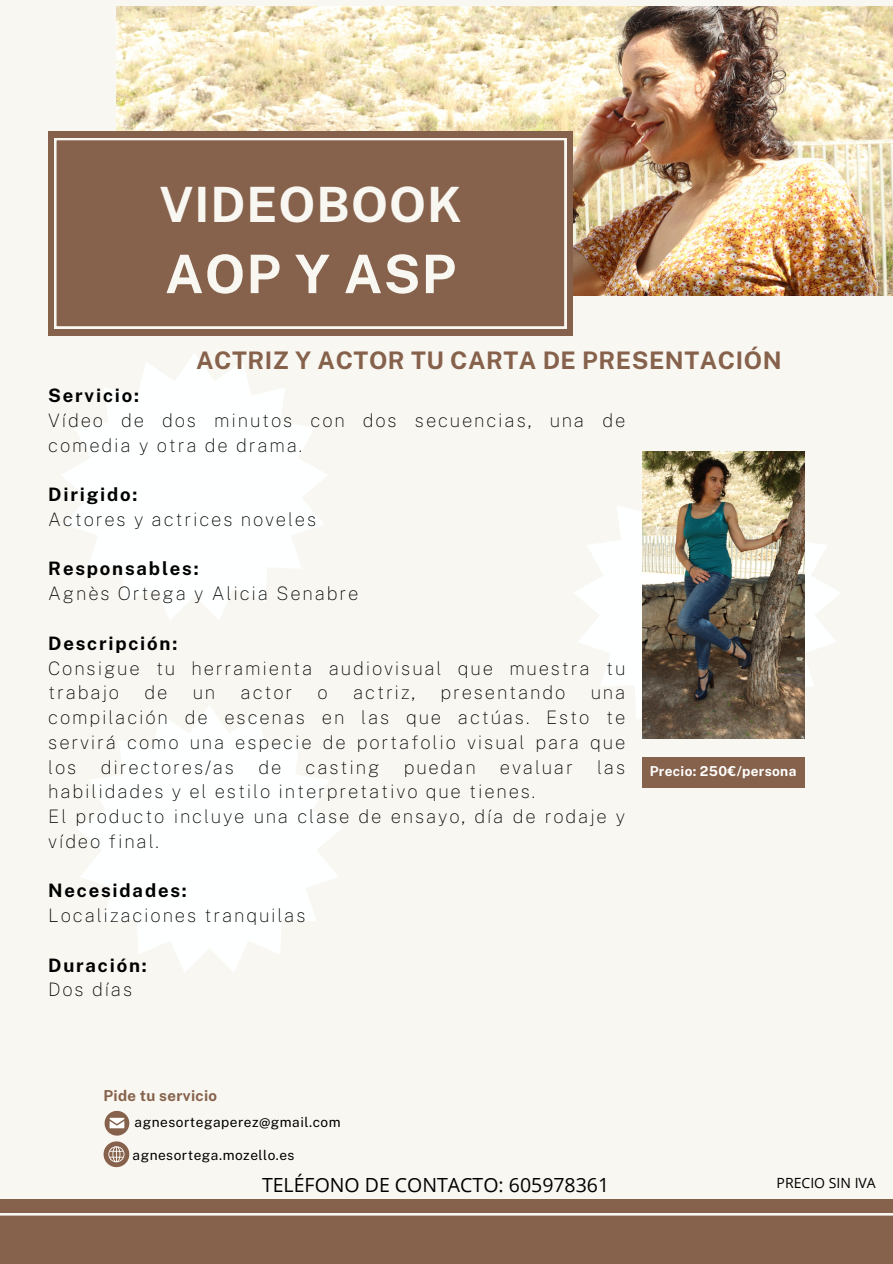
<style>
.page{position:relative;width:893px;height:1264px;background:#fff}
.page>*{position:absolute;margin:0;border:0;box-sizing:border-box;transform-origin:0 0}
.t1{font:700 53.1px "Public Sans";letter-spacing:.02em;color:#f8f7f2}
.t2{font:700 48.6px "Public Sans";letter-spacing:.02em;color:#f8f7f2}
.t3{font:700 24.15px "Public Sans";letter-spacing:.02em;color:#86614b}
.t4{font:19.5px "Open Sans";color:#000}
.t5{font:100 18.45px/24.8px "Public Sans";letter-spacing:.1em;color:#000}
.t6{font:700 18.45px/24.8px "Public Sans";letter-spacing:.1em;color:#000}
.t7{font:700 15px "Public Sans";letter-spacing:.02em;color:#86614b}
.t8{font:14.1px "Open Sans";color:#000}
.t9{font:13.65px "Public Sans";letter-spacing:.035em;color:#000}
.t10{font:700 13.65px "Public Sans";letter-spacing:.02em;color:#fff}
.s1{font-weight:700}
.s2{font-weight:100}
</style>
<div class="page">
<div style="left:0;top:0;width:892px;height:1263px;background:#f8f7f2"></div>
<svg style="left:574px;top:470px;width:266px;height:268px"></svg>
<img style="left:642px;top:451px;width:162px;height:287px">
<svg style="left:62px;top:353px;width:265px;height:266px;fill:#feffff"></svg>
<div style="left:642px;top:757px;width:162px;height:30px;background:#86614b"></div>
<img style="left:117px;top:6px;width:775px;height:289px">
<div style="left:48px;top:131px;width:524px;height:205px;background:#86614b"></div>
<svg style="left:54px;top:138px;width:512px;height:190px"></svg>
<svg style="left:76px;top:706px;width:267px;height:266px;fill:#feffff"></svg>
<div style="left:0;top:1199px;width:892px;height:64px;background:#86614b"></div>
<svg style="left:0;top:1213px;width:892px;height:3px;background:#e9e3dc"></svg>
<svg style="left:105px;top:1110px;width:24px;height:25px"></svg>
<svg style="left:104px;top:1141px;width:25px;height:26px"></svg>
<h6 class="t2" style="left:159px;top:176px;width:304px">VIDEOBOOK</h6>
<h6 class="t1" style="left:165px;top:243px;width:293px">AOP Y ASP</h6>
<p class="t3" style="left:196px;top:346px;width:587px">ACTRIZ Y ACTOR TU CARTA DE PRESENTACIÓN</p>
<h4 class="t5" style="left:48px;top:383px;width:578px"><span class="s1">Servicio:<br></span>Vídeo de dos minutos con dos secuencias, una de comedia y otra de drama.</h4>
<h4 class="t5" style="left:48px;top:482px;width:269px"><span class="s1">Dirigido:<br></span>Actores y actrices noveles</h4>
<h4 class="t5" style="left:48px;top:556px;width:311px"><span class="s1">Responsables:<br></span>Agnès Ortega y Alicia Senabre</h4>
<h4 class="t5" style="left:48px;top:630px;width:578px"><span class="s1">Descripción:<br></span>Consigue tu herramienta audiovisual que muestra tu trabajo</h4>
<h4 class="t5" style="left:144px;top:680px;width:24px">de</h4>
<h4 class="t5" style="left:193px;top:680px;width:24px">un</h4>
<h4 class="t5" style="left:240px;top:680px;width:53px">actor</h4>
<h4 class="t5" style="left:317px;top:680px;width:12px">o</h4>
<h4 class="t5" style="left:353px;top:680px;width:63px">actriz,</h4>
<h4 class="t5" style="left:440px;top:680px;width:126px">presentando</h4>
<h4 class="t5" style="left:48px;top:680px;width:578px;text-align:justify;text-indent:542px">una compilación de escenas en las que actúas. Esto te servirá como una especie de portafolio visual para que los</h4>
<h4 class="t5" style="left:101px;top:754px;width:135px">directores/as</h4>
<h4 class="t5" style="left:258px;top:754px;width:24px">de</h4>
<h4 class="t5" style="left:305px;top:754px;width:75px">casting</h4>
<h4 class="t5" style="left:403px;top:754px;width:73px">puedan</h4>
<h4 class="t5" style="left:500px;top:754px;width:74px">evaluar</h4>
<h4 class="t5" style="left:597px;top:754px;width:30px">las</h4>
<h4 class="t5" style="left:48px;top:779px;width:578px">habilidades y el estilo interpretativo que tienes.<br>El producto incluye una clase de ensayo, día de rodaje y vídeo final.</h4>
<h4 class="t5" style="left:48px;top:878px;width:259px"><span class="s1">Necesidades:<br></span>Localizaciones tranquilas</h4>
<h4 class="t6" style="left:48px;top:952px;width:100px">Duración:<br><span class="s2">Dos días</span></h4>
<h1 class="t10" style="left:649px;top:763px;width:148px">Precio: 250€/persona</h1>
<p class="t7" style="left:103px;top:1086px;width:115px">Pide tu servicio</p>
<h6 class="t9" style="left:134px;top:1114px;width:208px">agnesortegaperez@gmail.com</h6>
<p class="t9" style="left:132px;top:1146px;width:164px">agnesortega.mozello.es</p>
<p class="t4" style="left:262px;top:1171px;width:349px">TELÉFONO DE CONTACTO: 605978361</p>
<p class="t8" style="left:776px;top:1172px;width:101px">PRECIO SIN IVA</p>
</div>
